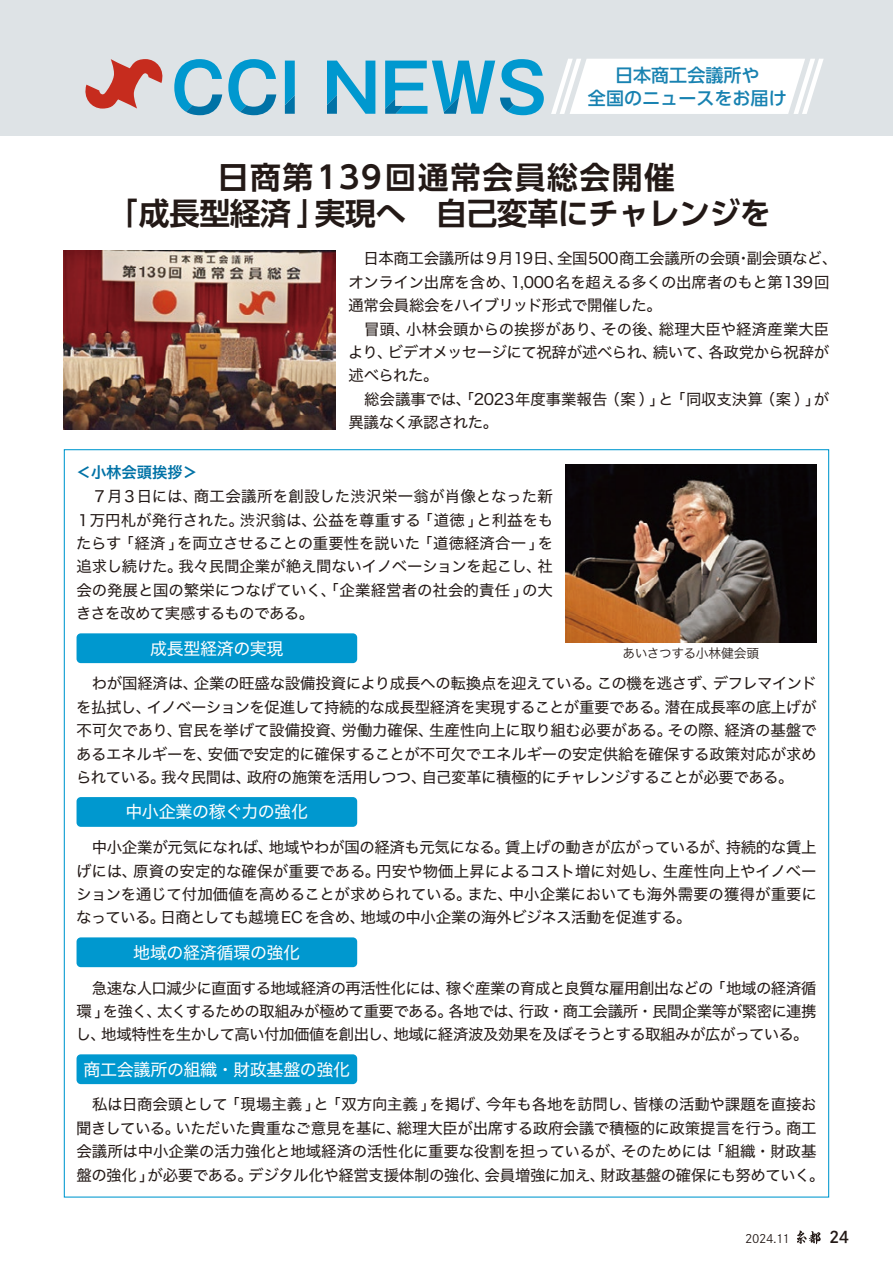
<style>
.page{position:relative;width:893px;height:1263px;background:#fff}
.page>*{position:absolute;margin:0;border:0;box-sizing:border-box;transform-origin:0 0}
.t1{font:700 30.9px/36.2px "UD Shin Go Pr 6 N De";letter-spacing:.05em;color:#231916}
.t2{font:700 30.9px "UD Shin Go Pr 6 N De";letter-spacing:-.015em;color:#231916}
.t3{font:500 18px/23.4px "UD Shin Go Pr 6 N";color:#1882b1;text-align:center}
.t4{font:16.95px "Hiragino Sans W4";letter-spacing:-.02em;color:#fff}
.t5{font:15.9px "Shuei Go Gin Std B";color:#231916}
.t6{font:15.45px/23.4px "Hiragino Sans W4";letter-spacing:-.02em;color:#231916}
.t7{font:15.45px "Hiragino Sans W4";letter-spacing:-.04em;color:#231916}
.t8{font:15.45px "Hiragino Sans W4";color:#231916}
.t9{font:15.45px "Hiragino Sans W4";letter-spacing:.005em;color:#231916}
.t10{font:15.45px "Hiragino Sans W4";letter-spacing:.015em;color:#231916}
.t11{font:15.45px "Hiragino Sans W4";letter-spacing:.01em;color:#231916}
.t12{font:15.45px "Hiragino Sans W6";letter-spacing:-.01em;color:#0072a6}
.t13{font:12.75px "Hiragino Sans W3";letter-spacing:-.035em;color:#231916}
.t14{font:11.7px "Shuei Go Gin Std L";letter-spacing:-.03em;color:#231916}
</style>
<div class="page">
<svg style="left:797px;top:1230px;width:24px;height:14px"></svg>
<div style="left:77px;top:633px;width:280px;height:30px;background:#0098cf;border-radius:4px"></div>
<div style="left:77px;top:797px;width:280px;height:30px;background:#0098cf;border-radius:4px"></div>
<div style="left:77px;top:937px;width:280px;height:30px;background:#0098cf;border-radius:4px"></div>
<div style="left:77px;top:1054px;width:280px;height:30px;background:#0098cf;border-radius:4px"></div>
<div style="left:0;top:0;width:893px;height:136px;background:#dee3e6"></div>
<svg style="left:85px;top:59px;width:78px;height:50px"></svg>
<svg style="left:285px;top:61px;width:10px;height:53px"></svg>
<svg style="left:327px;top:61px;width:48px;height:53px"></svg>
<svg style="left:385px;top:59px;width:159px;height:56px"></svg>
<svg style="left:174px;top:59px;width:48px;height:56px"></svg>
<svg style="left:228px;top:59px;width:48px;height:56px"></svg>
<svg style="left:551px;top:59px;width:273px;height:55px;background:#fafbfb"></svg>
<img style="left:64px;top:251px;width:272px;height:178px">
<img style="left:566px;top:464px;width:250px;height:179px">
<p class="t3" style="left:588px;top:62px;width:200px">日本商工会議所や<br>全国のニュースをお届け</p>
<h1 class="t1" style="left:315px;top:159px;width:457px;text-indent:-97px">日商第139回通常会員総会開催<br>実現へ　自己変革にチャレンジを</h1>
<h1 class="t2" style="left:107px;top:188px;width:222px">「成長型経済」</h1>
<p class="t6" style="left:557px;top:246px;width:282px">全国500商工会議所の会頭副会頭など、</p>
<p class="t6" style="left:511px;top:246px;width:320px;text-indent:-162px">　日本商工会議所は９月19日、<br>1,000名を超える多くの出席者のもと第139回</p>
<p class="t6" style="left:736px;top:246px;width:17px">・</p>
<p class="t6" style="left:348px;top:269px;width:169px">オンライン出席を含め、</p>
<p class="t6" style="left:349px;top:293px;width:315px">通常会員総会をハイブリッド形式で開催した。</p>
<p class="t9" style="left:406px;top:315px;width:201px">小林会頭からの挨拶があり、</p>
<p class="t6" style="left:602px;top:316px;width:63px">その後、</p>
<p class="t11" style="left:659px;top:315px;width:172px">総理大臣や経済産業大臣</p>
<p class="t6" style="left:349px;top:316px;width:63px">　冒頭、</p>
<p class="t6" style="left:388px;top:339px;width:271px">ビデオメッセージにて祝辞が述べられ、</p>
<p class="t6" style="left:708px;top:339px;width:122px">各政党から祝辞が</p>
<p class="t6" style="left:653px;top:339px;width:62px">続いて、</p>
<p class="t6" style="left:348px;top:339px;width:92px">より、<br>述べられた。</p>
<p class="t6" style="left:348px;top:386px;width:260px">　総会議事では、「2023年度事業報告異議なく承認された。</p>
<p class="t6" style="left:604px;top:386px;width:160px">（案）」「同収支決算</p>
<p class="t6" style="left:658px;top:386px;width:17px">と</p>
<p class="t6" style="left:814px;top:386px;width:17px">が</p>
<p class="t6" style="left:760px;top:386px;width:62px">（案）」</p>
<p class="t12" style="left:76px;top:458px;width:123px">＜小林会頭挨拶&lt;</p>
<p class="t10" style="left:194px;top:483px;width:360px">商工会議所を創設した渋沢栄一翁が肖像となった新</p>
<p class="t6" style="left:77px;top:484px;width:123px">　７月３日には、</p>
<p class="t8" style="left:76px;top:506px;width:170px">１万円札が発行された。</p>
<p class="t9" style="left:313px;top:506px;width:110px">公益を尊重する</p>
<p class="t6" style="left:240px;top:507px;width:78px">渋沢翁は、</p>
<p class="t6" style="left:418px;top:507px;width:67px">「道徳」</p>
<p class="t6" style="left:477px;top:507px;width:78px">と利益をも</p>
<p class="t6" style="left:76px;top:530px;width:47px">たらす</p>
<p class="t6" style="left:177px;top:530px;width:244px">を両立させることの重要性を説いた</p>
<p class="t6" style="left:119px;top:530px;width:67px">「経済」</p>
<p class="t6" style="left:417px;top:530px;width:138px">「道徳経済合一 を」</p>
<p class="t6" style="left:178px;top:554px;width:365px">我々民間企業が絶え間ないイノベーションを起こし、</p>
<p class="t6" style="left:76px;top:554px;width:108px">追求し続けた。</p>
<p class="t6" style="left:537px;top:554px;width:17px">社</p>
<p class="t6" style="left:76px;top:577px;width:454px">会の発展と国の繁栄につなげていく、「企業経営者の社会的責任」きさを改めて実感するものである。</p>
<p class="t4" style="left:150px;top:633px;width:135px">成長型経済の実現</p>
<p class="t6" style="left:522px;top:577px;width:32px">の大</p>
<p class="t13" style="left:623px;top:642px;width:138px">あいさつする小林健会頭</p>
<p class="t6" style="left:597px;top:671px;width:122px">この機を逃さず、</p>
<p class="t7" style="left:713px;top:670px;width:105px">デフレマインド</p>
<p class="t6" style="left:77px;top:671px;width:123px">　わが国経済は、</p>
<p class="t6" style="left:194px;top:671px;width:409px">企業の旺盛な設備投資により成長への転換点を迎えている。</p>
<p class="t6" style="left:665px;top:694px;width:153px">潜在成長率の底上げが</p>
<p class="t6" style="left:147px;top:694px;width:524px">イノベーションを促進して持続的な成長型経済を実現することが重要である。</p>
<p class="t6" style="left:76px;top:694px;width:77px">を払拭し、</p>
<p class="t6" style="left:178px;top:718px;width:170px">官民を挙げて設備投資、</p>
<p class="t6" style="left:429px;top:718px;width:244px">生産性向上に取り組む必要がある。</p>
<p class="t6" style="left:724px;top:718px;width:94px">経済の基盤で</p>
<p class="t6" style="left:668px;top:718px;width:62px">その際、</p>
<p class="t6" style="left:342px;top:718px;width:93px">労働力確保、</p>
<p class="t6" style="left:76px;top:718px;width:107px">不可欠であり、</p>
<p class="t6" style="left:76px;top:741px;width:138px">あるエネルギーを、</p>
<p class="t6" style="left:208px;top:741px;width:610px">安価で安定的に確保することが不可欠でエネルギーの安定供給を確保する政策対応が求め</p>
<p class="t6" style="left:247px;top:764px;width:181px">政府の施策を活用しつつ、</p>
<p class="t6" style="left:161px;top:764px;width:92px">我々民間は、</p>
<p class="t6" style="left:76px;top:764px;width:91px">られている。</p>
<p class="t4" style="left:125px;top:797px;width:184px">中小企業の稼ぐ力の強化</p>
<p class="t7" style="left:422px;top:763px;width:373px">自己変革に積極的にチャレンジすることが必要である。</p>
<p class="t6" style="left:77px;top:835px;width:198px">　中小企業が元気になれば、</p>
<p class="t6" style="left:505px;top:835px;width:226px">賃上げの動きが広がっているが、</p>
<p class="t6" style="left:269px;top:835px;width:242px">地域やわが国の経済も元気になる。</p>
<p class="t6" style="left:726px;top:835px;width:92px">持続的な賃上</p>
<p class="t6" style="left:76px;top:858px;width:63px">げには、</p>
<p class="t9" style="left:133px;top:857px;width:249px">原資の安定的な確保が重要である。</p>
<p class="t6" style="left:376px;top:858px;width:292px">円安や物価上昇によるコスト増に対処し、</p>
<p class="t8" style="left:663px;top:857px;width:156px">生産性向上やイノベー</p>
<p class="t6" style="left:361px;top:881px;width:333px;text-indent:-284px">ションを通じて付加価値を高めることが求められている。<br>地域の中小企業の海外ビジネス活動を促進する。</p>
<p class="t8" style="left:509px;top:880px;width:310px">中小企業においても海外需要の獲得が重要に</p>
<p class="t6" style="left:467px;top:881px;width:47px">また、</p>
<p class="t6" style="left:161px;top:905px;width:206px">日商としても越境 ECを含め、</p>
<p class="t6" style="left:76px;top:905px;width:91px">なっている。</p>
<p class="t4" style="left:133px;top:937px;width:169px">地域の経済循環の強化</p>
<p class="t6" style="left:446px;top:975px;width:269px">稼ぐ産業の育成と良質な雇用創出などの</p>
<p class="t6" style="left:77px;top:975px;width:375px">　急速な人口減少に直面する地域経済の再活性化には、</p>
<p class="t6" style="left:710px;top:975px;width:108px">「地域の経済循</p>
<p class="t7" style="left:157px;top:997px;width:297px">太くするための取組みが極めて重要である。</p>
<p class="t6" style="left:519px;top:998px;width:299px">行政・商工会議所・民間企業等が緊密に連携</p>
<p class="t6" style="left:448px;top:998px;width:77px">各地では、</p>
<p class="t6" style="left:103px;top:998px;width:60px">を強く、</p>
<p class="t6" style="left:76px;top:998px;width:35px">環」</p>
<p class="t6" style="left:393px;top:1022px;width:417px">地域に経済波及効果を及ぼそうとする取組みが広がっている。</p>
<p class="t7" style="left:101px;top:1021px;width:298px">地域特性を生かして高い付加価値を創出し、</p>
<p class="t6" style="left:76px;top:1022px;width:32px">し、</p>
<p class="t4" style="left:83px;top:1054px;width:268px">商工会議所の組織・財政基盤の強化</p>
<p class="t6" style="left:77px;top:1092px;width:153px">　私は日商会頭として</p>
<p class="t6" style="left:225px;top:1092px;width:106px">「現場主義 と」</p>
<p class="t6" style="left:430px;top:1092px;width:62px">を掲げ、</p>
<p class="t6" style="left:486px;top:1092px;width:153px">今年も各地を訪問し、</p>
<p class="t6" style="left:325px;top:1092px;width:112px">「双方向主義」</p>
<p class="t6" style="left:633px;top:1092px;width:185px">皆様の活動や課題を直接お</p>
<p class="t6" style="left:397px;top:1115px;width:395px">総理大臣が出席する政府会議で積極的に政策提言を行う。</p>
<p class="t6" style="left:786px;top:1115px;width:32px">商工</p>
<p class="t6" style="left:176px;top:1115px;width:227px">いただいた貴重なご意見を基に、</p>
<p class="t6" style="left:76px;top:1115px;width:105px">聞きしている。</p>
<p class="t6" style="left:600px;top:1139px;width:226px;text-indent:-524px">会議所は中小企業の活力強化と地域経済の活性化に重要な役割を担っているが、<br>財政基盤の確保にも努めていく。</p>
<p class="t6" style="left:709px;top:1139px;width:109px">「組織・財政基</p>
<p class="t6" style="left:621px;top:1139px;width:92px">そのためには</p>
<p class="t6" style="left:248px;top:1162px;width:243px">デジタル化や経営支援体制の強化、</p>
<p class="t6" style="left:147px;top:1162px;width:107px">が必要である。</p>
<p class="t6" style="left:76px;top:1162px;width:80px">盤の強化」</p>
<p class="t6" style="left:485px;top:1162px;width:122px">会員増強に加え、</p>
<p class="t14" style="left:745px;top:1231px;width:46px">2024.11</p>
<p class="t5" style="left:829px;top:1226px;width:22px">24</p>
</div>
